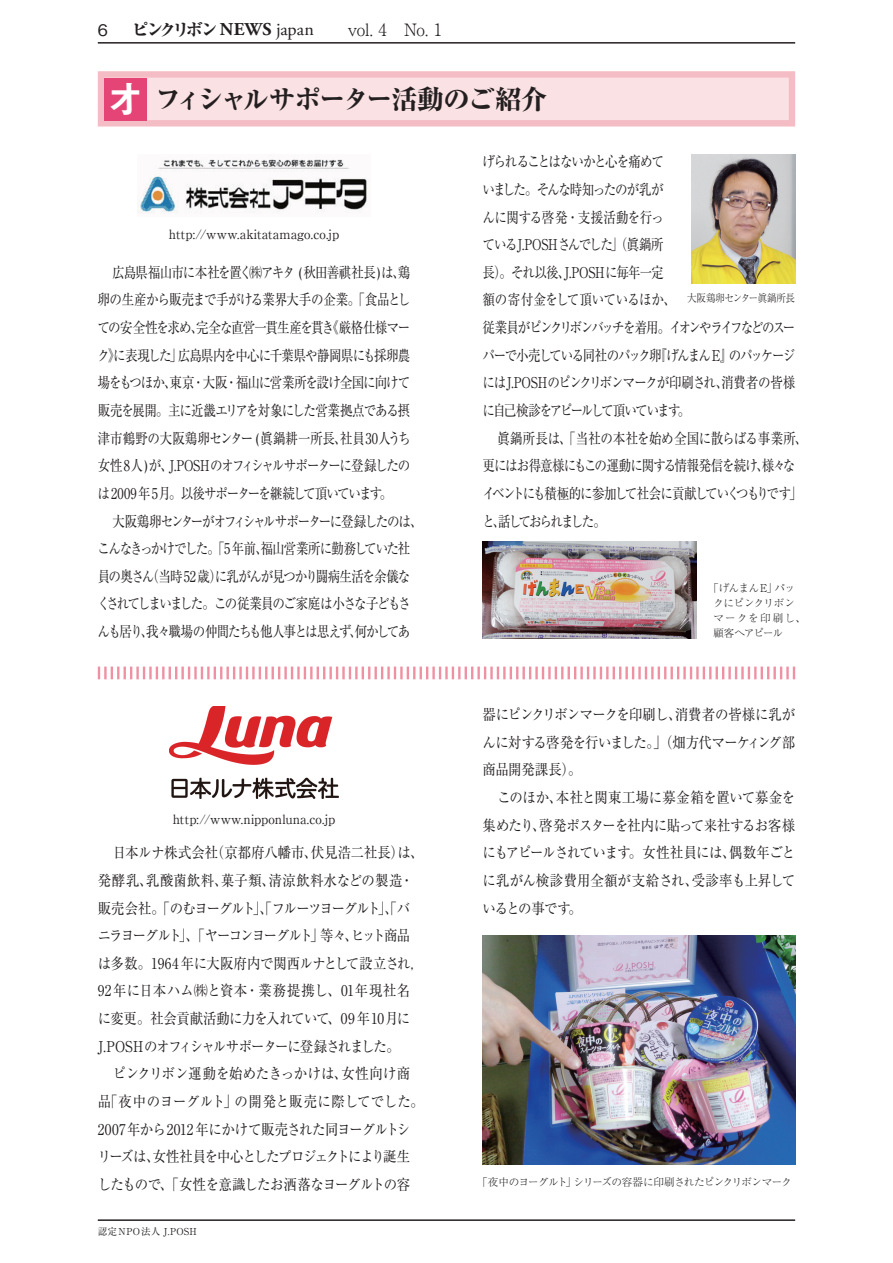
<style>
.page{position:relative;width:893px;height:1263px;background:#fff}
.page>*{position:absolute;margin:0;border:0;box-sizing:border-box;transform-origin:0 0}
.t1{font:800 26.55px "Ryumin Pro";letter-spacing:-.07em;color:#231f20}
.t2{font:300 16.95px "Ryumin Pro";color:#231f20}
.t3{font:500 15.9px "Gothic BBB Pro";color:#231f20}
.t4{font:14.85px/27.6px "Ryumin Pro";letter-spacing:-.065em;color:#231f20;text-align:justify;scale:.84 1}
.t5{font:14.85px/27.6px "Ryumin Pro";letter-spacing:-.03em;color:#231f20;scale:.9 1}
.t6{font:14.85px/27.6px "Ryumin Pro";letter-spacing:-.085em;color:#231f20;scale:.84 1}
.t7{font:14.85px/27.6px "Ryumin Pro";letter-spacing:-.065em;color:#231f20;text-align:justify;scale:.9 1}
.t8{font:14.85px/27.6px "Ryumin Pro";letter-spacing:-.1em;color:#231f20;scale:.84 1}
.t9{font:12.75px "Ryumin Pro";letter-spacing:.005em;color:#231f20}
.t10{font:300 10.65px/14.9px "Ryumin Pro";letter-spacing:-.06em;color:#231f20}
.t11{font:300 10.65px "Ryumin Pro";letter-spacing:-.035em;color:#231f20;scale:.9 1}
.t12{font:9.6px "Ryumin Pro";letter-spacing:.025em;color:#231f20}
.s1{font-weight:800}
.s2{font-family:"Adobe Garamond Pro";font-weight:700;font-size:18px}
.s3{font-family:"Adobe Garamond Pro";font-weight:400;font-size:18px}
.s4{font-family:"Gothic BBB Pro";font-weight:500}
.s5{font-family:"Midashi Go Pro MB31";font-weight:400;font-size:39.3px;color:#fff}
</style>
<div class="page">
<hr style="left:98px;top:42px;width:697px;height:2px;background:#231f20">
<hr style="left:98px;top:1219px;width:697px;height:2px;background:#231f20">
<img style="left:138px;top:159px;width:231px;height:54px">
<img style="left:169px;top:707px;width:170px;height:91px">
<svg style="left:98px;top:666px;width:697px;height:13px"></svg>
<div style="left:98px;top:71px;width:697px;height:55px;background:#fae1e3;border:6px solid #f4bcc4"></div>
<div style="left:104px;top:78px;width:43px;height:42px;background:#e54576"></div>
<img style="left:483px;top:935px;width:312px;height:229px">
<img style="left:483px;top:541px;width:214px;height:98px">
<img style="left:691px;top:154px;width:104px;height:129px">
<p class="t3" style="left:98px;top:18px;width:12px">6</p>
<p class="t2" style="left:132px;top:16px;width:312px"><span class="s1">ピンクリボン</span><span class="s2">NEWS</span> <span class="s3">japan</span><span class="s4">　　</span>vol. 4　No. 1</p>
<h1 class="t1" style="left:106px;top:78px;width:443px"><span class="s5">オ</span>フィシャルサポーター活動のご紹介</h1>
<p class="t9" style="left:169px;top:224px;width:172px">http://www.akitatamago.co.jp</p>
<p class="t4" style="left:98px;top:257px;width:374px;text-indent:15px">広島県福山市に本社を置く㈱アキタ ( 秋田善祺社長 )は、鶏卵の生産から販売まで手がける業界大手の企業。「食品としての安全性を求め、完全な直営一貫生産を貫き《厳格仕様マーク》に表現した」広島県内を中心に千葉県や静岡県にも採卵農場をもつほか、東京・大阪・福山に営業所を設け全国に向けて販売を展開。主に近畿エリアを対象にした営業拠点である摂津市鶴野の大阪鶏卵センター (眞鍋耕一所長、社員30人うち女性 8人)が、J.POSHのオフィシャルサポーターに登録したのは 2009 年 5月。以後サポーターを継続して頂いています。</p>
<p class="t8" style="left:97px;top:506px;width:388px;text-indent:15px">大阪鶏卵センターがオフィシャルサポーターに登録したのは、こんなきっかけでした。「5 年前、福山営業所に勤務していた社員の奥さん（当時 52 歳）に乳がんが見つかり闘病生活を余儀なくされてしまいました。この従業員のご家庭は小さな子どもさんも居り、我々職場の仲間たちも他人事とは思えず、何かしてあ</p>
<p class="t9" style="left:173px;top:809px;width:164px">http://www.nipponluna.co.jp</p>
<p class="t5" style="left:98px;top:838px;width:364px;text-indent:15px">日本ルナ株式会社（京都府八幡市、伏見浩二社長）は、発酵乳、乳酸菌飲料、菓子類、清涼飲料水などの製造・販売会社。「のむヨーグルト」、「フルーツヨーグルト」、「バニラヨーグルト」、「ヤーコンヨーグルト」等々、ヒット商品は多数。1964 年に大阪府内で関西ルナとして設立され，<br>92年に日本ハム㈱と資本・業務提携し、01年現社名に変更。社会貢献活動に力を入れていて、09 年10月に<br>J.POSHのオフィシャルサポーターに登録されました。</p>
<p class="t5" style="left:98px;top:1059px;width:364px;text-indent:15px">ピンクリボン運動を始めたきっかけは、女性向け商品「夜中のヨーグルト」の開発と販売に際してでした。<br>2007年から2012 年にかけて販売された同ヨーグルトシリーズは、女性社員を中心としたプロジェクトにより誕生したもので、「女性を意識したお洒落なヨーグルトの容</p>
<p class="t12" style="left:98px;top:1224px;width:101px">認定 NPO法人 J.POSH</p>
<p class="t6" style="left:482px;top:147px;width:374px">げられることはないかと心を痛めて<br>いました。そんな時知ったのが乳が<br>んに関する啓発・支援活動を行っ<br>ているJ.POSHさんでした」（眞鍋所<br>長）。それ以後、J.POSHに毎年一定<br>額の寄付金をして頂いているほか、<br>従業員がピンクリボンバッチを着用。イオンやライフなどのスーパーで小売している同社のパック卵『げんまん E』のパッケージにはJ.POSHのピンクリボンマークが印刷され、消費者の皆様に自己検診をアピールして頂いています。</p>
<p class="t4" style="left:482px;top:423px;width:388px;text-align:left;text-indent:15px">眞鍋所長は、「当社の本社を始め全国に散らばる事業所、更にはお得意様にもこの運動に関する情報発信を続け、様々なイベントにも積極的に参加して社会に貢献していくつもりです」と、話しておられました。</p>
<p class="t11" style="left:687px;top:290px;width:122px">大阪鶏卵センター眞鍋所長</p>
<p class="t10" style="left:713px;top:580px;width:94px;text-indent:-5px">「げんまんE」パックにピンクリボンマークを印刷し、顧客へアピール</p>
<p class="t7" style="left:483px;top:700px;width:349px">器にピンクリボンマークを印刷し、消費者の皆様に乳がんに対する啓発を行いました。」（畑方代マーケィング部商品開発課長）。</p>
<p class="t7" style="left:483px;top:783px;width:349px;text-indent:15px">このほか、本社と関東工場に募金箱を置いて募金を集めたり、啓発ポスターを社内に貼って来社するお客様にもアピールされています。女性社員には、偶数年ごとに乳がん検診費用全額が支給され、受診率も上昇しているとの事です。</p>
<p class="t10" style="left:477px;top:1174px;width:316px">「夜中のヨーグルト」シリーズの容器に印刷されたピンクリボンマーク</p>
</div>
